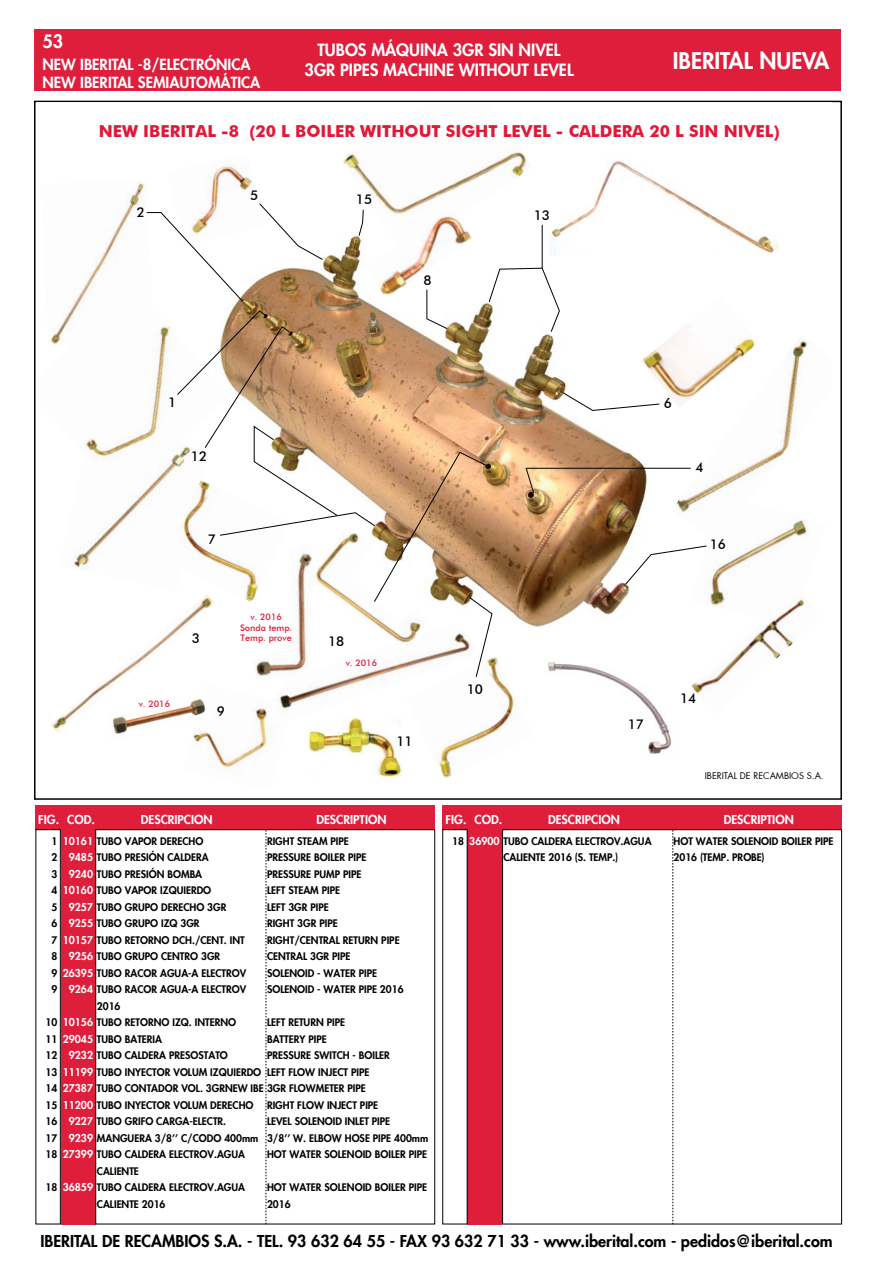
<style>
.page{position:relative;width:893px;height:1263px;background:#fff}
.page>*{position:absolute;margin:0;border:0;box-sizing:border-box;transform-origin:0 0}
.t1{font:800 22.5px "Futura LT";color:#fff}
.t2{font:800 18px "Futura LT";color:#fff}
.t3{font:700 16.5px "Futura BT";color:#e31837}
.t4{font:800 16.5px/19.8px "Futura LT";color:#fff;text-align:center}
.t5{font:800 16.05px "Futura LT";color:#000}
.t6{font:800 15px/18px "Futura LT";color:#fff}
.t7{font:500 13.8px "Futura BT";color:#000}
.t8{font:500 13.5px "Futura BT";color:#000}
.t9{font:800 12px "Futura LT";color:#fff}
.t10{font:800 10.2px/16.5px "Futura LT";color:#000}
.t11{font:500 9px/10.8px "Futura BT";color:#e31837;text-align:center}
.t12{font:9px "Futura";color:#000}
.s1{font-size:10.5px;color:#fff}
</style>
<div class="page">
<div style="left:35px;top:29px;width:806px;height:61px;background:#df1e3b"></div>
<div style="left:36px;top:805px;width:399px;height:24px;background:#df1e3b"></div>
<div style="left:61px;top:825px;width:34px;height:399px;background:#df1e3b"></div>
<div style="left:95px;top:829px;width:340px;height:395px;border:1px solid #000"></div>
<div style="left:36px;top:829px;width:25px;height:395px;border:1px solid #000"></div>
<svg style="left:266px;top:830px;width:1px;height:394px"></svg>
<div style="left:442px;top:805px;width:400px;height:24px;background:#df1e3b"></div>
<div style="left:468px;top:825px;width:34px;height:399px;background:#df1e3b"></div>
<div style="left:502px;top:829px;width:340px;height:395px;border:1px solid #000"></div>
<svg style="left:672px;top:830px;width:1px;height:394px"></svg>
<img style="left:210px;top:708px;width:63px;height:61px">
<img style="left:268px;top:678px;width:105px;height:43px">
<img style="left:268px;top:678px;width:46px;height:3px">
<img style="left:438px;top:678px;width:78px;height:100px">
<img style="left:120px;top:734px;width:95px;height:9px">
<img style="left:607px;top:678px;width:64px;height:76px">
<img style="left:595px;top:161px;width:184px;height:95px">
<img style="left:74px;top:493px;width:72px;height:77px">
<img style="left:85px;top:433px;width:61px;height:60px">
<img style="left:48px;top:183px;width:97px;height:162px">
<img style="left:208px;top:165px;width:45px;height:38px">
<img style="left:343px;top:150px;width:186px;height:53px">
<img style="left:707px;top:543px;width:72px;height:45px">
<img style="left:707px;top:338px;width:101px;height:205px">
<img style="left:308px;top:717px;width:94px;height:59px">
<img style="left:51px;top:653px;width:164px;height:81px">
<img style="left:691px;top:588px;width:114px;height:106px">
<svg style="left:146px;top:203px;width:561px;height:475px"></svg>
<h2 class="t2" style="left:43px;top:30px;width:22px">53</h2>
<h3 class="t4" style="left:304px;top:40px;width:271px">TUBOS MÁQUINA 3GR SIN NIVEL<br>3GR PIPES MACHINE WITHOUT LEVEL</h3>
<h3 class="t6" style="left:43px;top:55px;width:219px">NEW IBERITAL -8/ELECTRÓNICA<br>NEW IBERITAL SEMIAUTOMÁTICA</h3>
<h1 class="t1" style="left:673px;top:46px;width:158px">IBERITAL NUEVA</h1>
<h3 class="t3" style="left:99px;top:121px;width:682px">NEW IBERITAL -8 (20 L BOILER WITHOUT SIGHT LEVEL - CALDERA 20 L SIN NIVEL)</h3>
<h3 class="t8" style="left:250px;top:186px;width:10px">5</h3>
<h3 class="t8" style="left:356px;top:191px;width:18px">15</h3>
<h3 class="t8" style="left:137px;top:204px;width:10px">2</h3>
<h3 class="t8" style="left:534px;top:207px;width:18px">13</h3>
<h3 class="t8" style="left:423px;top:272px;width:10px">8</h3>
<h3 class="t8" style="left:168px;top:394px;width:10px">1</h3>
<h3 class="t7" style="left:664px;top:395px;width:10px">6</h3>
<h3 class="t8" style="left:191px;top:448px;width:18px">12</h3>
<h3 class="t8" style="left:695px;top:459px;width:10px">4</h3>
<h3 class="t8" style="left:208px;top:531px;width:10px">7</h3>
<h3 class="t8" style="left:710px;top:536px;width:18px">16</h3>
<h3 class="t8" style="left:192px;top:630px;width:10px">3</h3>
<p class="t11" style="left:240px;top:611px;width:54px">v. 2016<br>Sonda temp.<br>Temp. prove</p>
<h3 class="t8" style="left:328px;top:633px;width:18px">18</h3>
<p class="t11" style="left:346px;top:657px;width:33px">v. 2016</p>
<p class="t11" style="left:139px;top:699px;width:33px">v. 2016</p>
<h3 class="t8" style="left:217px;top:703px;width:10px">9</h3>
<h3 class="t8" style="left:467px;top:681px;width:18px">10</h3>
<h3 class="t8" style="left:680px;top:690px;width:18px">14</h3>
<h3 class="t8" style="left:628px;top:716px;width:18px">17</h3>
<h3 class="t8" style="left:396px;top:733px;width:18px">11</h3>
<p class="t12" style="left:705px;top:769px;width:120px">IBERITAL DE RECAMBIOS S.A.</p>
<p class="t9" style="left:38px;top:812px;width:58px">FIG. COD.</p>
<p class="t9" style="left:141px;top:812px;width:73px">DESCRIPCION</p>
<p class="t9" style="left:316px;top:812px;width:72px">DESCRIPTION</p>
<p class="t9" style="left:446px;top:812px;width:58px">FIG. COD.</p>
<p class="t9" style="left:548px;top:812px;width:73px">DESCRIPCION</p>
<p class="t9" style="left:724px;top:812px;width:72px">DESCRIPTION</p>
<p class="t10" style="left:52px;top:832px;width:153px">1 <span class="s1">10161</span> TUBO VAPOR DERECHO</p>
<p class="t10" style="left:267px;top:832px;width:83px">RIGHT STEAM PIPE</p>
<p class="t10" style="left:52px;top:849px;width:159px">2 <span class="s1">9485</span> TUBO PRESIÓN CALDERA</p>
<p class="t10" style="left:267px;top:849px;width:101px">PRESSURE BOILER PIPE</p>
<p class="t10" style="left:52px;top:865px;width:152px">3 <span class="s1">9240</span> TUBO PRESIÓN BOMBA</p>
<p class="t10" style="left:267px;top:865px;width:96px">PRESSURE PUMP PIPE</p>
<p class="t10" style="left:52px;top:882px;width:161px">4 <span class="s1">10160</span> TUBO VAPOR IZQUIERDO</p>
<p class="t10" style="left:267px;top:882px;width:75px">LEFT STEAM PIPE</p>
<p class="t10" style="left:52px;top:898px;width:176px">5 <span class="s1">9257</span> TUBO GRUPO DERECHO 3GR</p>
<p class="t10" style="left:267px;top:898px;width:63px">LEFT 3GR PIPE</p>
<p class="t10" style="left:52px;top:915px;width:150px">6 <span class="s1">9255</span> TUBO GRUPO IZQ 3GR</p>
<p class="t10" style="left:267px;top:915px;width:72px">RIGHT 3GR PIPE</p>
<p class="t10" style="left:52px;top:931px;width:195px">7 <span class="s1">10157</span> TUBO RETORNO DCH./CENT. INT</p>
<p class="t10" style="left:267px;top:931px;width:134px">RIGHT/CENTRAL RETURN PIPE</p>
<p class="t10" style="left:52px;top:948px;width:170px">8 <span class="s1">9256</span> TUBO GRUPO CENTRO 3GR</p>
<p class="t10" style="left:267px;top:948px;width:85px">CENTRAL 3GR PIPE</p>
<p class="t10" style="left:52px;top:964px;width:196px">9 <span class="s1">26395</span> TUBO RACOR AGUA-A ELECTROV</p>
<p class="t10" style="left:267px;top:964px;width:111px">SOLENOID - WATER PIPE</p>
<p class="t10" style="left:52px;top:981px;width:196px">9 <span class="s1">9264</span> TUBO RACOR AGUA-A ELECTROV</p>
<p class="t10" style="left:267px;top:981px;width:138px">SOLENOID - WATER PIPE 2016</p>
<p class="t10" style="left:46px;top:997px;width:192px;text-indent:51px">2016<br>10 <span class="s1">10156</span> TUBO RETORNO IZQ. INTERNO</p>
<p class="t10" style="left:267px;top:1014px;width:80px">LEFT RETURN PIPE</p>
<p class="t10" style="left:46px;top:1030px;width:118px">11 <span class="s1">29045</span> TUBO BATERIA</p>
<p class="t10" style="left:267px;top:1030px;width:61px">BATTERY PIPE</p>
<p class="t10" style="left:46px;top:1047px;width:184px">12 <span class="s1">9232</span> TUBO CALDERA PRESOSTATO</p>
<p class="t10" style="left:46px;top:1047px;width:346px;text-indent:221px">PRESSURE SWITCH - BOILER 13 <span class="s1">11199</span> TUBO INYECTOR VOLUM IZQUIERDO LEFT FLOW INJECT PIPE<br>14 <span class="s1">27387</span> TUBO CONTADOR VOL. 3GRNEW IBE 3GR FLOWMETER PIPE<br>15 <span class="s1">11200</span> TUBO INYECTOR VOLUM DERECHO</p>
<p class="t10" style="left:267px;top:1096px;width:113px">RIGHT FLOW INJECT PIPE</p>
<p class="t10" style="left:46px;top:1113px;width:182px">16 <span class="s1">9227</span> TUBO GRIFO CARGA-ELECTR.</p>
<p class="t10" style="left:46px;top:1113px;width:384px;text-indent:221px">LEVEL SOLENOID INLET PIPE<br>17 <span class="s1">9239</span> MANGUERA 3/8’’ C/CODO 400mm 3/8’’ W. ELBOW HOSE PIPE 400mm<br>18 <span class="s1">27399</span> TUBO CALDERA ELECTROV.AGUA</p>
<p class="t10" style="left:267px;top:1146px;width:162px">HOT WATER SOLENOID BOILER PIPE</p>
<p class="t10" style="left:46px;top:1162px;width:201px;text-indent:51px">CALIENTE<br>18 <span class="s1">36859</span> TUBO CALDERA ELECTROV.AGUA</p>
<p class="t10" style="left:267px;top:1179px;width:162px">HOT WATER SOLENOID BOILER PIPE</p>
<p class="t10" style="left:97px;top:1195px;width:70px">CALIENTE 2016</p>
<p class="t10" style="left:267px;top:1195px;width:25px">2016</p>
<p class="t10" style="left:452px;top:832px;width:201px">18 <span class="s1">36900</span> TUBO CALDERA ELECTROV.AGUA</p>
<p class="t10" style="left:674px;top:832px;width:162px">HOT WATER SOLENOID BOILER PIPE</p>
<p class="t10" style="left:503px;top:849px;width:116px">CALIENTE 2016 (S. TEMP.)</p>
<p class="t10" style="left:674px;top:849px;width:93px">2016 (TEMP. PROBE)</p>
<h3 class="t5" style="left:40px;top:1230px;width:794px">IBERITAL DE RECAMBIOS S.A. - TEL. 93 632 64 55 - FAX 93 632 71 33 - www.iberital.com - pedidos@iberital.com</h3>
</div>
